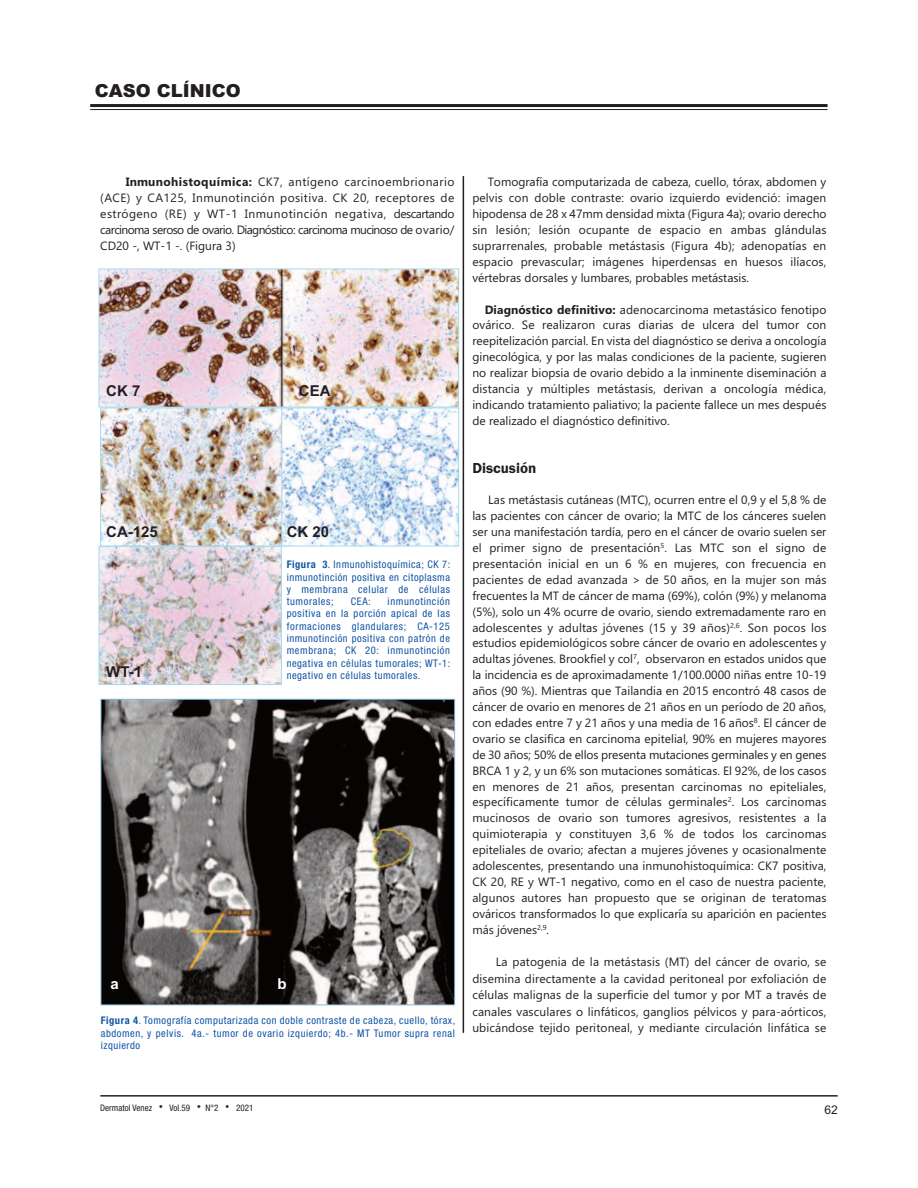
<style>
.page{position:relative;width:918px;height:1188px;background:#fff}
.page>*{position:absolute;margin:0;border:0;box-sizing:border-box;transform-origin:0 0}
.t1{font:900 18px "Arial";color:#231f20}
.t2{font:700 15px "Arial";color:#231f20}
.t3{font:600 15px "Franklin Gothic";color:#231f20}
.t4{font:700 15px "Arial";color:#fff}
.t5{font:12px/15.9px "Gadugi";color:#231f20;text-align:justify}
.t6{font:12px "Arial";color:#231f20}
.t7{font:condensed 10.5px/12.3px "Helvetica Neue LT Std";letter-spacing:.055em;color:#1155a6;text-align:justify}
.t8{font:condensed 9px "Helvetica Neue LT Std";color:#231f20}
.s1{font-weight:700}
</style>
<div class="page">
<hr style="left:90px;top:104px;width:738px;height:3px;background:#231f20">
<hr style="left:90px;top:109px;width:738px;height:1px;background:#231f20">
<hr style="left:100px;top:1095px;width:738px;height:2px;background:#231f20">
<hr style="left:463px;top:176px;width:1px;height:857px;background:#231f20">
<img style="left:101px;top:271px;width:356px;height:134px">
<div style="left:99px;top:269px;width:360px;height:138px;border:1px solid #a3dcf0"></div>
<img style="left:102px;top:410px;width:180px;height:134px">
<div style="left:100px;top:408px;width:187px;height:138px;border:1px solid #a3dcf0"></div>
<img style="left:284px;top:410px;width:173px;height:134px">
<div style="left:282px;top:408px;width:177px;height:138px;border:1px solid #a3dcf0"></div>
<img style="left:101px;top:548px;width:179px;height:135px">
<div style="left:99px;top:546px;width:183px;height:139px;border:1px solid #a3dcf0"></div>
<img style="left:103px;top:701px;width:350px;height:302px">
<div style="left:101px;top:699px;width:354px;height:306px;border:1px solid #88b8db"></div>
<h1 class="t1" style="left:95px;top:80px;width:148px">CASO CLÍNICO</h1>
<p class="t5" style="left:100px;top:174px;width:356px;text-indent:25px"><span class="s1">Inmunohistoquímica:</span> CK7, antígeno carcinoembrionario (ACE) y CA125, Inmunotinción positiva. CK 20, receptores de estrógeno (RE) y WT-1 Inmunotinción negativa, descartando carcinoma seroso de ovario. Diagnóstico: carcinoma mucinoso de ovario/ CD20 -, WT-1 -. (Figura 3)</p>
<p class="t5" style="left:472px;top:174px;width:356px;text-indent:15px">Tomografía computarizada de cabeza, cuello, tórax, abdomen y pelvis con doble contraste: ovario izquierdo evidenció: imagen hipodensa de 28 x 47mm densidad mixta (Figura 4a); ovario derecho sin lesión; lesión ocupante de espacio en ambas glándulas suprarrenales, probable metástasis (Figura 4b); adenopatías en espacio prevascular; imágenes hiperdensas en huesos ilíacos, vértebras dorsales y lumbares, probables metástasis.</p>
<p class="t5" style="left:472px;top:301px;width:356px;text-indent:12px"><span class="s1">Diagnóstico definitivo:</span> adenocarcinoma metastásico fenotipo ovárico. Se realizaron curas diarias de ulcera del tumor con reepitelización parcial. En vista del diagnóstico se deriva a oncología ginecológica, y por las malas condiciones de la paciente, sugieren no realizar biopsia de ovario debido a la inminente diseminación a distancia y múltiples metástasis, derivan a oncología médica, indicando tratamiento paliativo; la paciente fallece un mes después de realizado el diagnóstico definitivo.</p>
<p class="t3" style="left:472px;top:459px;width:65px">Discusión</p>
<p class="t5" style="left:472px;top:492px;width:356px;text-indent:16px">Las metástasis cutáneas (MTC), ocurren entre el 0,9 y el 5,8 % de las pacientes con cáncer de ovario; la MTC de los cánceres suelen ser una manifestación tardía, pero en el cáncer de ovario suelen ser el primer signo de presentación<sup>5</sup>. Las MTC son el signo de presentación inicial en un 6 % en mujeres, con frecuencia en pacientes de edad avanzada &gt; de 50 años, en la mujer son más frecuentes la MT de cáncer de mama (69%), colón (9%) y melanoma (5%), solo un 4% ocurre de ovario, siendo extremadamente raro en adolescentes y adultas jóvenes (15 y 39 años)<sup>2,6</sup>. Son pocos los estudios epidemiológicos sobre cáncer de ovario en adolescentes y adultas jóvenes. Brookfiel y col<sup>7</sup>, observaron en estados unidos que la incidencia es de aproximadamente 1/100.0000 niñas entre 10-19 años (90 %). Mientras que Tailandia en 2015 encontró 48 casos de cáncer de ovario en menores de 21 años en un período de 20 años, con edades entre 7 y 21 años y una media de 16 años<sup>8</sup>. El cáncer de ovario se clasifica en carcinoma epitelial, 90% en mujeres mayores de 30 años; 50% de ellos presenta mutaciones germinales y en genes BRCA 1 y 2, y un 6% son mutaciones somáticas. El 92%, de los casos en menores de 21 años, presentan carcinomas no epiteliales, específicamente tumor de células germinales<sup>2</sup>. Los carcinomas mucinosos de ovario son tumores agresivos, resistentes a la quimioterapia y constituyen 3,6 % de todos los carcinomas epiteliales de ovario; afectan a mujeres jóvenes y ocasionalmente adolescentes, presentando una inmunohistoquímica: CK7 positiva, CK 20, RE y WT-1 negativo, como en el caso de nuestra paciente, algunos autores han propuesto que se originan de teratomas ováricos transformados lo que explicaría su aparición en pacientes más jóvenes<sup>2,9</sup>.</p>
<p class="t5" style="left:472px;top:954px;width:356px;line-height:16.5px;text-indent:23px">La patogenia de la metástasis (MT) del cáncer de ovario, se disemina directamente a la cavidad peritoneal por exfoliación de células malignas de la superficie del tumor y por MT a través de canales vasculares o linfáticos, ganglios pélvicos y para-aórticos, ubicándose tejido peritoneal, y mediante circulación linfática se</p>
<p class="t2" style="left:106px;top:382px;width:36px">CK 7</p>
<p class="t2" style="left:299px;top:382px;width:33px">CEA</p>
<p class="t2" style="left:106px;top:523px;width:53px">CA-125</p>
<p class="t2" style="left:287px;top:523px;width:44px">CK 20</p>
<p class="t7" style="left:287px;top:559px;width:165px"><span class="s1">Figura 3</span>. Inmunohistoquímica; CK 7: inmunotinción positiva en citoplasma y membrana celular de células tumorales;</p>
<p class="t7" style="left:287px;top:596px;width:165px;text-indent:101px">inmunotinción positiva en la porción apical de las formaciones glandulares; CA-125 inmunotinción positiva con patrón de membrana; CK 20: inmunotinción negativa en células tumorales; WT-1: negativo en células tumorales.</p>
<p class="t7" style="left:351px;top:596px;width:21px">CEA:</p>
<p class="t2" style="left:106px;top:664px;width:37px">WT-1</p>
<p class="t4" style="left:110px;top:975px;width:10px">a</p>
<p class="t4" style="left:277px;top:975px;width:11px">b</p>
<p class="t7" style="left:101px;top:1016px;width:356px"><span class="s1">Figura 4</span>. Tomografía computarizada con doble contraste de cabeza, cuello, tórax, abdomen, y pelvis. 4a.- tumor de ovario izquierdo; 4b.- MT Tumor supra renal izquierdo</p>
<p class="t8" style="left:100px;top:1105px;width:53px">Dermatol Venez</p>
<p class="t8" style="left:170px;top:1105px;width:22px">Vol.59</p>
<p class="t8" style="left:206px;top:1105px;width:14px">N°2</p>
<p class="t8" style="left:236px;top:1105px;width:19px">2021</p>
<p class="t6" style="left:824px;top:1103px;width:15px">62</p>
</div>
